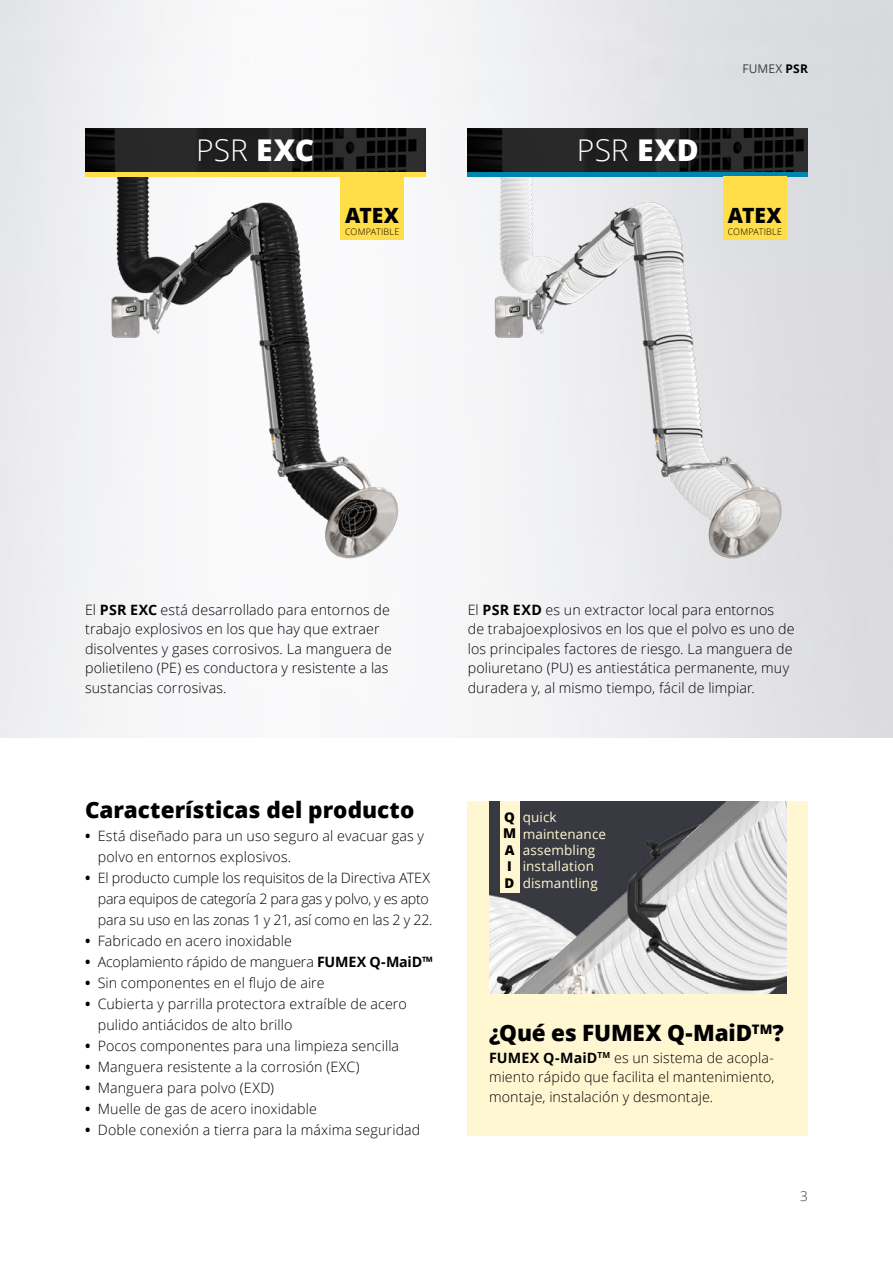
<style>
.page{position:relative;width:893px;height:1263px;background:#fff}
.page>*{position:absolute;margin:0;border:0;box-sizing:border-box;transform-origin:0 0}
.t1{font:300 30px "Open Sans";color:#fff}
.t2{font:800 22.5px "Open Sans";color:#000}
.t3{font:800 21px "Open Sans";color:#000}
.t4{font:300 14.25px/19.5px "Open Sans";letter-spacing:.005em;color:#000}
.t5{font:300 14.25px/21px "Open Sans";letter-spacing:-.015em;color:#000}
.t6{font:13.5px/16.5px "Open Sans";letter-spacing:.01em;color:#fff7d2}
.t7{font:800 13.5px/16.5px "Open Sans";color:#000;text-align:center}
.t8{font:300 13.5px "Open Sans";color:#3b3c43}
.t9{font:12px "Open Sans";letter-spacing:.01em;color:#3b3c43}
.t10{font:300 9px "Open Sans";letter-spacing:.025em;color:#000}
.s1{font-weight:800}
.s2{font-weight:700;color:#000}
.s3{font-weight:700}
</style>
<div class="page">
<img style="left:0;top:0;width:893px;height:737px">
<img style="left:85px;top:129px;width:340px;height:432px">
<img style="left:468px;top:129px;width:340px;height:432px">
<svg style="left:85px;top:168px;width:340px;height:9px;background:#9c8937"></svg>
<svg style="left:468px;top:168px;width:340px;height:9px;background:#13596d"></svg>
<div style="left:468px;top:801px;width:340px;height:334px;background:#fff7d2"></div>
<img style="left:489px;top:801px;width:298px;height:192px">
<div style="left:723px;top:177px;width:64px;height:63px;background:#ffde4a"></div>
<div style="left:340px;top:177px;width:64px;height:63px;background:#ffde4a"></div>
<div style="left:500px;top:801px;width:19px;height:91px;background:#fff7d2"></div>
<h1 class="t1" style="left:196px;top:129px;width:120px">PSR <span class="s1">EXC</span></h1>
<h1 class="t1" style="left:577px;top:129px;width:124px">PSR <span class="s1">EXD</span></h1>
<h3 class="t3" style="left:345px;top:199px;width:55px">ATEX</h3>
<p class="t10" style="left:345px;top:226px;width:56px">COMPATIBLE</p>
<p class="t9" style="left:742px;top:60px;width:67px">FUMEX <span class="s2">PSR</span></p>
<h3 class="t3" style="left:728px;top:199px;width:55px">ATEX</h3>
<p class="t10" style="left:728px;top:226px;width:56px">COMPATIBLE</p>
<p class="t4" style="left:85px;top:600px;width:308px">El <span class="s3">PSR EXC</span> está desarrollado para entornos de trabajo explosivos en los que hay que extraer disolventes y gases corrosivos. La manguera de polietileno (PE) es conductora y resistente a las sustancias corrosivas.</p>
<p class="t4" style="left:468px;top:600px;width:328px">El <span class="s3">PSR EXD</span> es un extractor local para entornos<br>de trabajoexplosivos en los que el polvo es uno de los principales factores de riesgo. La manguera de poliuretano (PU) es antiestática permanente, muy duradera y, al mismo tiempo, fácil de limpiar.</p>
<h2 class="t2" style="left:85px;top:793px;width:331px">Características del producto</h2>
<p class="t4" style="left:98px;top:825px;width:328px;line-height:21px;text-indent:-13px"><span class="s3">•</span> Está diseñado para un uso seguro al evacuar gas y polvo en entornos explosivos.</p>
<p class="t5" style="left:98px;top:867px;width:336px;text-indent:-13px"><span class="s3">•</span> El producto cumple los requisitos de la Directiva ATEX para equipos de categoría 2 para gas y polvo, y es apto para su uso en las zonas 1 y 21, así como en las 2 y 22.</p>
<p class="t4" style="left:85px;top:931px;width:208px"><span class="s3">•</span> Fabricado en acero inoxidable</p>
<p class="t5" style="left:85px;top:951px;width:349px"><span class="s3">•</span> Acoplamiento rápido de manguera <span class="s3">FUMEX Q-MaiD™</span></p>
<p class="t4" style="left:85px;top:973px;width:241px"><span class="s3">•</span> Sin componentes en el flujo de aire</p>
<p class="t4" style="left:98px;top:993px;width:310px;line-height:21px;text-indent:-13px"><span class="s3">•</span> Cubierta y parrilla protectora extraíble de acero pulido antiácidos de alto brillo</p>
<p class="t4" style="left:85px;top:1036px;width:316px"><span class="s3">•</span> Pocos componentes para una limpieza sencilla</p>
<p class="t4" style="left:85px;top:1057px;width:276px"><span class="s3">•</span> Manguera resistente a la corrosión (EXC)</p>
<p class="t4" style="left:85px;top:1078px;width:191px"><span class="s3">•</span> Manguera para polvo (EXD)</p>
<p class="t4" style="left:85px;top:1099px;width:233px"><span class="s3">•</span> Muelle de gas de acero inoxidable</p>
<p class="t4" style="left:85px;top:1120px;width:337px"><span class="s3">•</span> Doble conexión a tierra para la máxima seguridad</p>
<p class="t7" style="left:503px;top:808px;width:15px">Q<br>M<br>A<br>I<br>D</p>
<p class="t6" style="left:523px;top:808px;width:85px">quick maintenance assembling installation dismantling</p>
<h2 class="t2" style="left:489px;top:1016px;width:296px">¿Qué es FUMEX Q-MaiD<sup>TM</sup>?</h2>
<p class="t4" style="left:489px;top:1047px;width:287px;text-align:justify"><span class="s3">FUMEX Q-MaiD</span><sup>TM</sup> es un sistema de acopla&shy;miento rápido que facilita el mantenimiento, montaje, instalación y desmontaje.</p>
<p class="t8" style="left:800px;top:1187px;width:9px">3</p>
</div>
